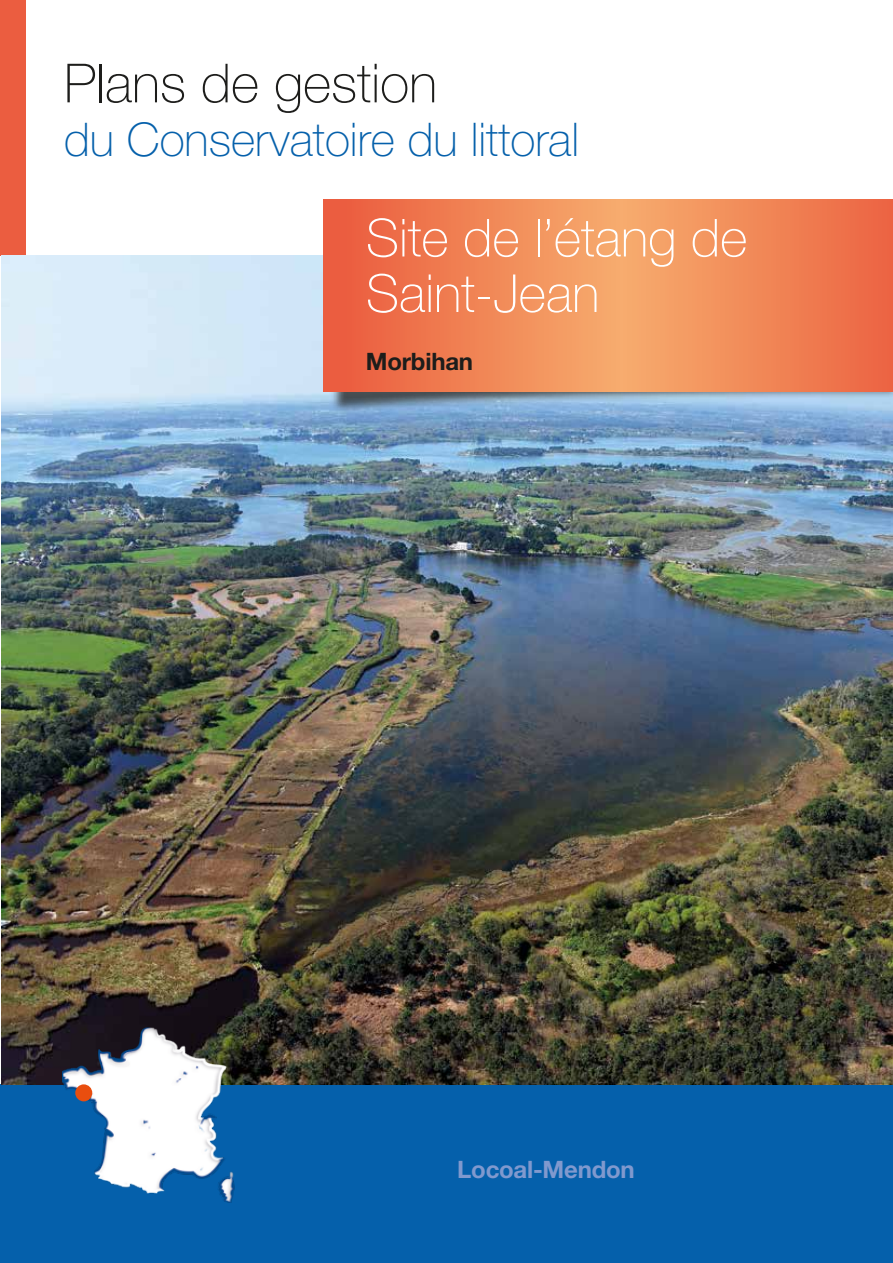
<style>
.page{position:relative;width:893px;height:1263px;background:#fff}
.page>*{position:absolute;margin:0;border:0;box-sizing:border-box;transform-origin:0 0}
.t1{font:100 54px "Helvetica Neue LT Std";color:#1d1d1b}
.t2{font:100 52.5px/55.5px "Helvetica Neue LT Std";color:#fff}
.t3{font:100 46.5px "Helvetica Neue LT Std";color:#0560ab}
.t4{font:700 24px "Helvetica Neue LT Std";letter-spacing:-.01em;color:#8099ce}
.t5{font:700 24px "Helvetica Neue LT Std";letter-spacing:-.01em;color:#1d1d1b}
</style>
<div class="page">
<div style="left:0;top:1084px;width:893px;height:179px;background:#0560ab"></div>
<div style="left:0;top:0;width:26px;height:255px;background:#eb5d40"></div>
<img style="left:1px;top:255px;width:892px;height:829px">
<img style="left:62px;top:1028px;width:173px;height:174px">
<div style="left:75px;top:1084px;width:17px;height:17px;background:#e94e0f;border-radius:50%"></div>
<div style="left:330px;top:251px;width:563px;height:163px;background:#1d1d1b;opacity:.75"></div>
<svg style="left:323px;top:200px;width:570px;height:191px;background:#f08556"></svg>
<p class="t1" style="left:64px;top:52px;width:375px">Plans de gestion</p>
<p class="t3" style="left:64px;top:113px;width:517px">du Conservatoire du littoral</p>
<p class="t2" style="left:366px;top:210px;width:383px">Site de l’étang de<br>Saint-Jean</p>
<p class="t5" style="left:366px;top:346px;width:109px">Morbihan</p>
<p class="t4" style="left:457px;top:1154px;width:179px">Locoal-Mendon</p>
</div>
